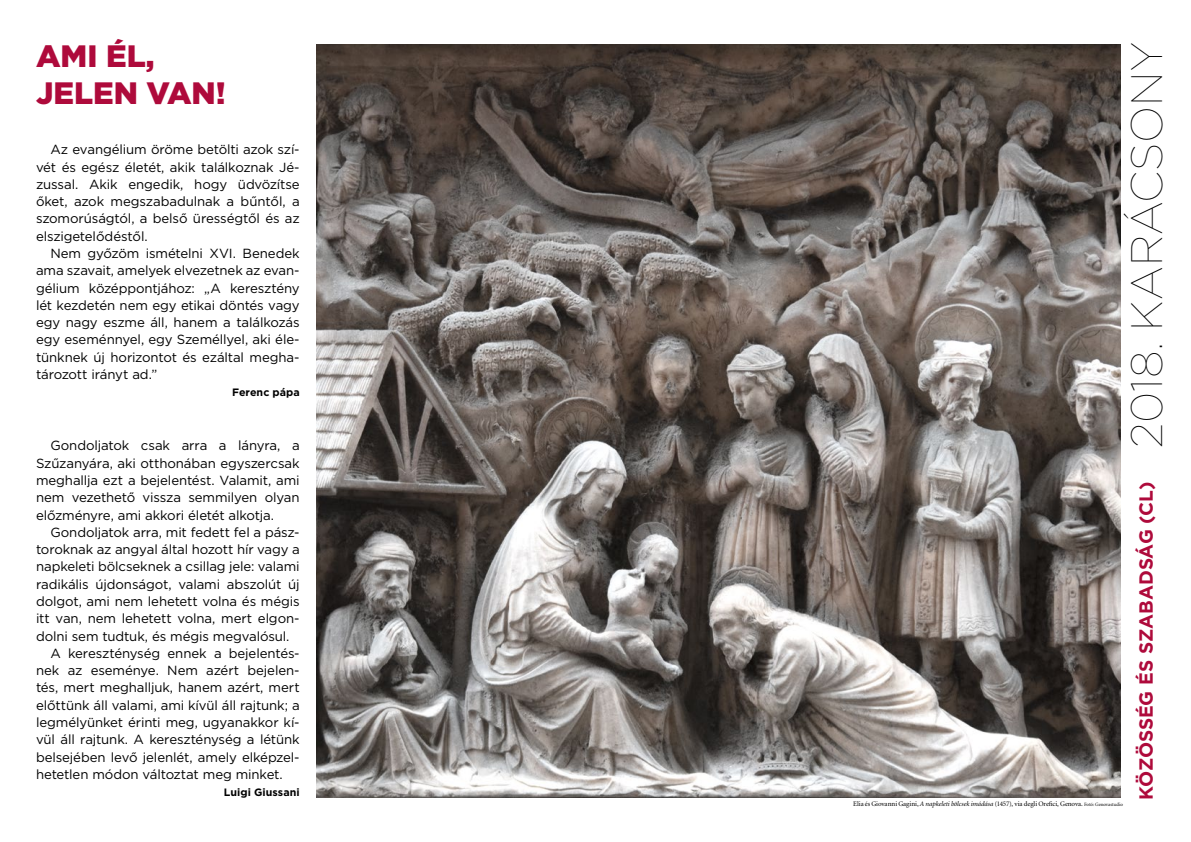
<style>
.page{position:relative;width:1191px;height:842px;background:#fff}
.page>*{position:absolute;margin:0;border:0;box-sizing:border-box;transform-origin:0 0}
.t1{font:100 44px "Gotham";color:#000}
.t2{font:900 30.9px/37.1px "Gotham";color:#ae0a3b}
.t3{font:700 19px "Gotham";letter-spacing:-.005em;color:#ae0a3b}
.t4{font:13.2px/17.3px "Gotham";letter-spacing:-.01em;color:#000;text-align:justify}
.t5{font:700 10.7px "Gotham";letter-spacing:.005em;color:#000}
.t6{font:7px "Minion";letter-spacing:-.01em;color:#000}
.s1{font-style:italic}
.s2{font-size:5px}
</style>
<div class="page">
<img style="left:317px;top:44px;width:803px;height:754px">
<h2 class="t2" style="left:36px;top:37px;width:191px">AMI ÉL,<br>JELEN VAN!</h2>
<p class="t4" style="left:36px;top:141px;width:265px;text-indent:14px">Az evangélium öröme betölti azok szí&shy;vét és egész életét, akik találkoznak Jé&shy;zussal. Akik engedik, hogy üdvözítse őket, azok megszabadulnak a bűntől, a szomorúságtól, a belső ürességtől és az elszigetelődéstől.</p>
<p class="t4" style="left:36px;top:244px;width:265px;text-indent:14px">Nem győzöm ismételni XVI. Benedek ama szavait, amelyek elvezetnek az evan&shy;gélium középpontjához: „A keresztény lét kezdetén nem egy etikai döntés vagy egy nagy eszme áll, hanem a találkozás egy eseménnyel, egy Személlyel, aki éle&shy;tünknek új horizontot és ezáltal megha&shy;tározott irányt ad.”</p>
<p class="t5" style="left:232px;top:385px;width:69px">Ferenc pápa</p>
<p class="t4" style="left:36px;top:437px;width:265px;text-indent:14px">Gondoljatok csak arra a lányra, a Szűzanyára, aki otthonában egyszercsak meghallja ezt a bejelentést. Valamit, ami nem vezethető vissza semmilyen olyan előzményre, ami akkori életét alkotja.</p>
<p class="t4" style="left:50px;top:523px;width:251px">Gondoljatok arra, mit fedett fel a pász-</p>
<p class="t4" style="left:36px;top:541px;width:265px">toroknak az angyal által hozott hír vagy a</p>
<p class="t4" style="left:36px;top:558px;width:265px">napkeleti bölcseknek a csillag jele: valami</p>
<p class="t4" style="left:36px;top:575px;width:265px">radikális újdonságot, valami abszolút új</p>
<p class="t4" style="left:36px;top:592px;width:265px">dolgot, ami nem lehetett volna és mégis</p>
<p class="t4" style="left:36px;top:610px;width:265px">itt van, nem lehetett volna, mert elgon-</p>
<p class="t4" style="left:36px;top:627px;width:255px">dolni sem tudtuk, és mégis megvalósul.</p>
<p class="t4" style="left:50px;top:644px;width:251px">A kereszténység ennek a bejelentés-</p>
<p class="t4" style="left:36px;top:661px;width:265px">nek az eseménye. Nem azért bejelen-</p>
<p class="t4" style="left:36px;top:679px;width:265px">tés, mert meghalljuk, hanem azért, mert</p>
<p class="t4" style="left:36px;top:696px;width:265px">előttünk áll valami, ami kívül áll rajtunk; a</p>
<p class="t4" style="left:36px;top:713px;width:265px">legmélyünket érinti meg, ugyanakkor kí-</p>
<p class="t4" style="left:36px;top:731px;width:265px">vül áll rajtunk. A kereszténység a létünk</p>
<p class="t4" style="left:36px;top:748px;width:265px">belsejében levő jelenlét, amely elképzel-</p>
<p class="t4" style="left:36px;top:765px;width:248px">hetetlen módon változtat meg minket.</p>
<p class="t5" style="left:224px;top:785px;width:77px">Luigi Giussani</p>
<h1 class="t1" style="left:1119px;top:448px;width:407px;rotate:-90deg">2018. KARÁCSONY</h1>
<p class="t6" style="left:853px;top:800px;width:271px">Elia és Giovanni Gagini, <span class="s1">A napkeleti bölcsek imádása</span> (1457), via degli Orefici, Genova. <span class="s2">Fotó: Genovastudio</span></p>
<h3 class="t3" style="left:1133px;top:799px;width:319px;rotate:-90deg">KÖZÖSSÉG ÉS SZABADSÁG (CL)</h3>
</div>
